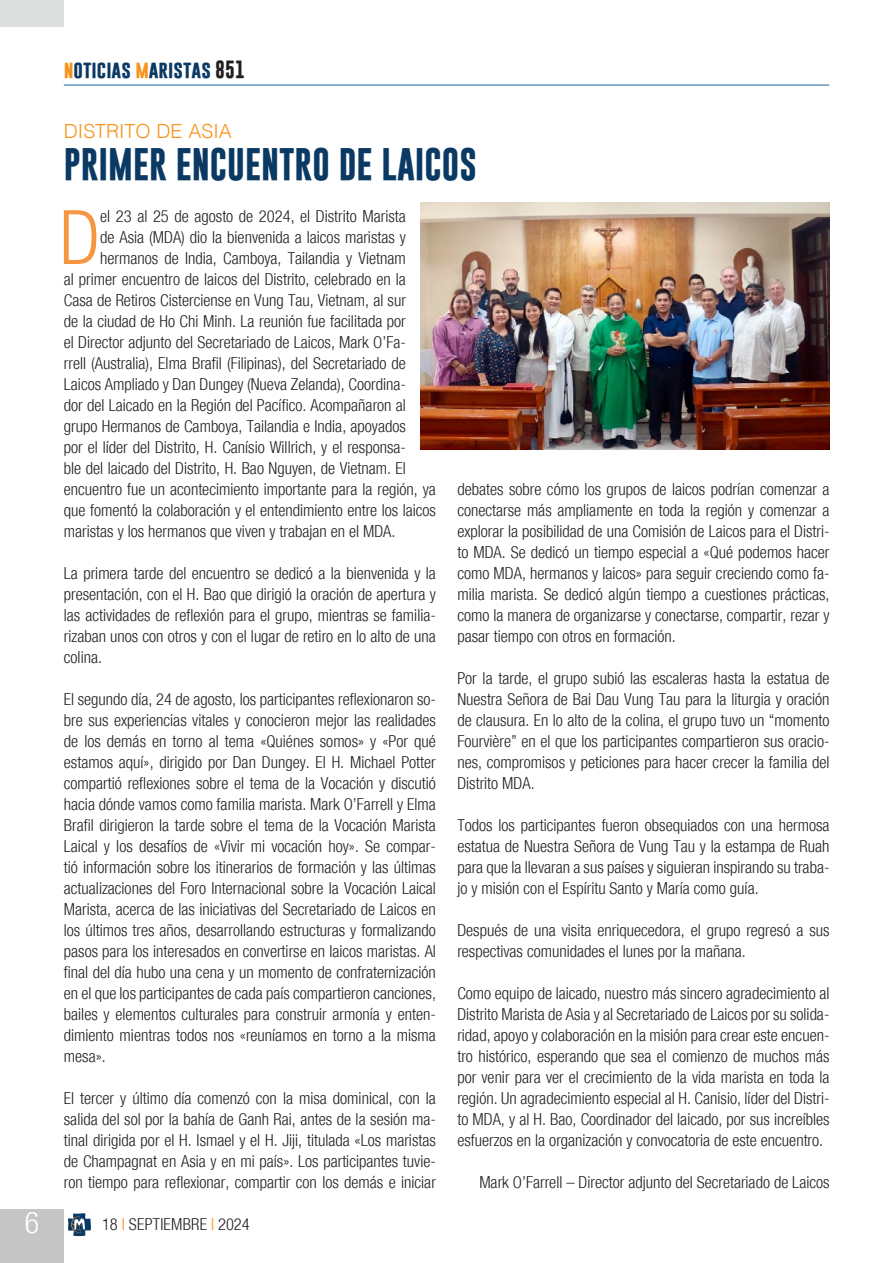
<style>
.page{position:relative;width:893px;height:1263px;background:#fff}
.page>*{position:absolute;margin:0;border:0;box-sizing:border-box;transform-origin:0 0}
.Testo_normal{font:300 condensed 75.3px "Helvetica Neue";color:#f79641}
.Titolo{font:700 33px "Gobold";color:#0a3963}
.t1{font:300 condensed 30px "Helvetica Neue";color:#fff}
.Titolo-2{font:300 19.5px "Helvetica";color:#f7931d}
.t2{font:700 18px "Gobold";color:#0a3963}
.Testo_normal-2{font:300 condensed 16.5px/21px "Helvetica Neue";color:#231f20;text-align:justify}
.s1{color:#f7931d}
.s2{color:#231f20}
</style>
<div class="page">
<div style="left:0;top:1209px;width:64px;height:54px;background:#c4c5c4"></div>
<hr style="left:64px;top:85px;width:765px;height:1px;background:#175d9e">
<svg style="left:68px;top:1213px;width:23px;height:23px"></svg>
<div style="left:0;top:0;width:64px;height:27px;background:#dddede"></div>
<img style="left:421px;top:202px;width:409px;height:248px">
<h3 class="t1" style="left:25px;top:1205px;width:16px">6</h3>
<p class="t2" style="left:64px;top:57px;width:183px"><span class="s1">n</span>oticias <span class="s1">m</span>aristas <span class="s2">851</span></p>
<p class="Titolo-2" style="left:64px;top:114px;width:169px">DISTRITO DE ASIA</p>
<p class="Titolo" style="left:64px;top:143px;width:414px">PRIMER ENCUENTRO DE LAICOS</p>
<p class="Testo_normal" style="left:60px;top:194px;width:42px">D</p>
<p class="Testo_normal-2" style="left:100px;top:206px;width:307px">el 23 al 25 de agosto de 2024, el Distrito Marista</p>
<p class="Testo_normal-2" style="left:100px;top:227px;width:307px">de Asia (MDA) dio la bienvenida a laicos maristas y</p>
<p class="Testo_normal-2" style="left:100px;top:248px;width:307px">hermanos de India, Camboya, Tailandia y Vietnam</p>
<p class="Testo_normal-2" style="left:64px;top:269px;width:343px">al primer encuentro de laicos del Distrito, celebrado en la</p>
<p class="Testo_normal-2" style="left:64px;top:290px;width:344px">Casa de Retiros Cisterciense en Vung Tau, Vietnam, al sur</p>
<p class="Testo_normal-2" style="left:64px;top:311px;width:343px">de la ciudad de Ho Chi Minh. La reunión fue facilitada por</p>
<p class="Testo_normal-2" style="left:64px;top:332px;width:344px">el Director adjunto del Secretariado de Laicos, Mark O’Fa-</p>
<p class="Testo_normal-2" style="left:64px;top:353px;width:344px">rrell (Australia), Elma Brafil (Filipinas), del Secretariado de</p>
<p class="Testo_normal-2" style="left:64px;top:374px;width:344px">Laicos Ampliado y Dan Dungey (Nueva Zelanda), Coordina-</p>
<p class="Testo_normal-2" style="left:64px;top:395px;width:344px">dor del Laicado en la Región del Pacífico. Acompañaron al</p>
<p class="Testo_normal-2" style="left:64px;top:416px;width:343px">grupo Hermanos de Camboya, Tailandia e India, apoyados</p>
<p class="Testo_normal-2" style="left:64px;top:437px;width:344px">por el líder del Distrito, H. Canísio Willrich, y el responsa-</p>
<p class="Testo_normal-2" style="left:64px;top:458px;width:344px">ble del laicado del Distrito, H. Bao Nguyen, de Vietnam. El</p>
<p class="Testo_normal-2" style="left:64px;top:479px;width:373px">encuentro fue un acontecimiento importante para la región, ya</p>
<p class="Testo_normal-2" style="left:64px;top:500px;width:374px">que fomentó la colaboración y el entendimiento entre los laicos</p>
<p class="Testo_normal-2" style="left:64px;top:521px;width:333px">maristas y los hermanos que viven y trabajan en el MDA.</p>
<p class="Testo_normal-2" style="left:64px;top:563px;width:374px">La primera tarde del encuentro se dedicó a la bienvenida y la presentación, con el H. Bao que dirigió la oración de apertura y las actividades de reflexión para el grupo, mientras se familia&shy;rizaban unos con otros y con el lugar de retiro en lo alto de una colina.</p>
<p class="Testo_normal-2" style="left:64px;top:689px;width:374px">El segundo día, 24 de agosto, los participantes reflexionaron so&shy;bre sus experiencias vitales y conocieron mejor las realidades de los demás en torno al tema «Quiénes somos» y «Por qué estamos aquí», dirigido por Dan Dungey. El H. Michael Potter compartió reflexiones sobre el tema de la Vocación y discutió hacia dónde vamos como familia marista. Mark O’Farrell y Elma Brafil dirigieron la tarde sobre el tema de la Vocación Marista Laical y los desafíos de «Vivir mi vocación hoy». Se compar&shy;tió información sobre los itinerarios de formación y las últimas actualizaciones del Foro Internacional sobre la Vocación Laical Marista, acerca de las iniciativas del Secretariado de Laicos en los últimos tres años, desarrollando estructuras y formalizando pasos para los interesados en convertirse en laicos maristas. Al final del día hubo una cena y un momento de confraternización en el que los participantes de cada país compartieron canciones, bailes y elementos culturales para construir armonía y enten&shy;dimiento mientras todos nos «reuníamos en torno a la misma mesa».</p>
<p class="Testo_normal-2" style="left:64px;top:1088px;width:374px">El tercer y último día comenzó con la misa dominical, con la salida del sol por la bahía de Ganh Rai, antes de la sesión ma&shy;tinal dirigida por el H. Ismael y el H. Jiji, titulada «Los maristas de Champagnat en Asia y en mi país». Los participantes tuvie&shy;ron tiempo para reflexionar, compartir con los demás e iniciar</p>
<p class="Testo_normal-2" style="left:457px;top:479px;width:374px">debates sobre cómo los grupos de laicos podrían comenzar a conectarse más ampliamente en toda la región y comenzar a explorar la posibilidad de una Comisión de Laicos para el Distri&shy;to MDA. Se dedicó un tiempo especial a «Qué podemos hacer como MDA, hermanos y laicos» para seguir creciendo como fa&shy;milia marista. Se dedicó algún tiempo a cuestiones prácticas, como la manera de organizarse y conectarse, compartir, rezar y pasar tiempo con otros en formación.</p>
<p class="Testo_normal-2" style="left:457px;top:668px;width:374px">Por la tarde, el grupo subió las escaleras hasta la estatua de Nuestra Señora de Bai Dau Vung Tau para la liturgia y oración de clausura. En lo alto de la colina, el grupo tuvo un “momento Fourvière” en el que los participantes compartieron sus oracio&shy;nes, compromisos y peticiones para hacer crecer la familia del Distrito MDA.</p>
<p class="Testo_normal-2" style="left:457px;top:815px;width:374px">Todos los participantes fueron obsequiados con una hermosa estatua de Nuestra Señora de Vung Tau y la estampa de Ruah para que la llevaran a sus países y siguieran inspirando su traba&shy;jo y misión con el Espíritu Santo y María como guía.</p>
<p class="Testo_normal-2" style="left:457px;top:920px;width:374px">Después de una visita enriquecedora, el grupo regresó a sus respectivas comunidades el lunes por la mañana.</p>
<p class="Testo_normal-2" style="left:457px;top:983px;width:374px">Como equipo de laicado, nuestro más sincero agradecimiento al Distrito Marista de Asia y al Secretariado de Laicos por su solida&shy;ridad, apoyo y colaboración en la misión para crear este encuen&shy;tro histórico, esperando que sea el comienzo de muchos más por venir para ver el crecimiento de la vida marista en toda la región. Un agradecimiento especial al H. Canisio, líder del Distri&shy;to MDA, y al H. Bao, Coordinador del laicado, por sus increíbles esfuerzos en la organización y convocatoria de este encuentro.</p>
<p class="Testo_normal-2" style="left:479px;top:1172px;width:352px">Mark O’Farrell – Director adjunto del Secretariado de Laicos</p>
<p class="Testo_normal-2" style="left:102px;top:1214px;width:149px">18 <span class="s1">I</span> SEPTIEMBRE <span class="s1">I</span> 2024</p>
</div>
